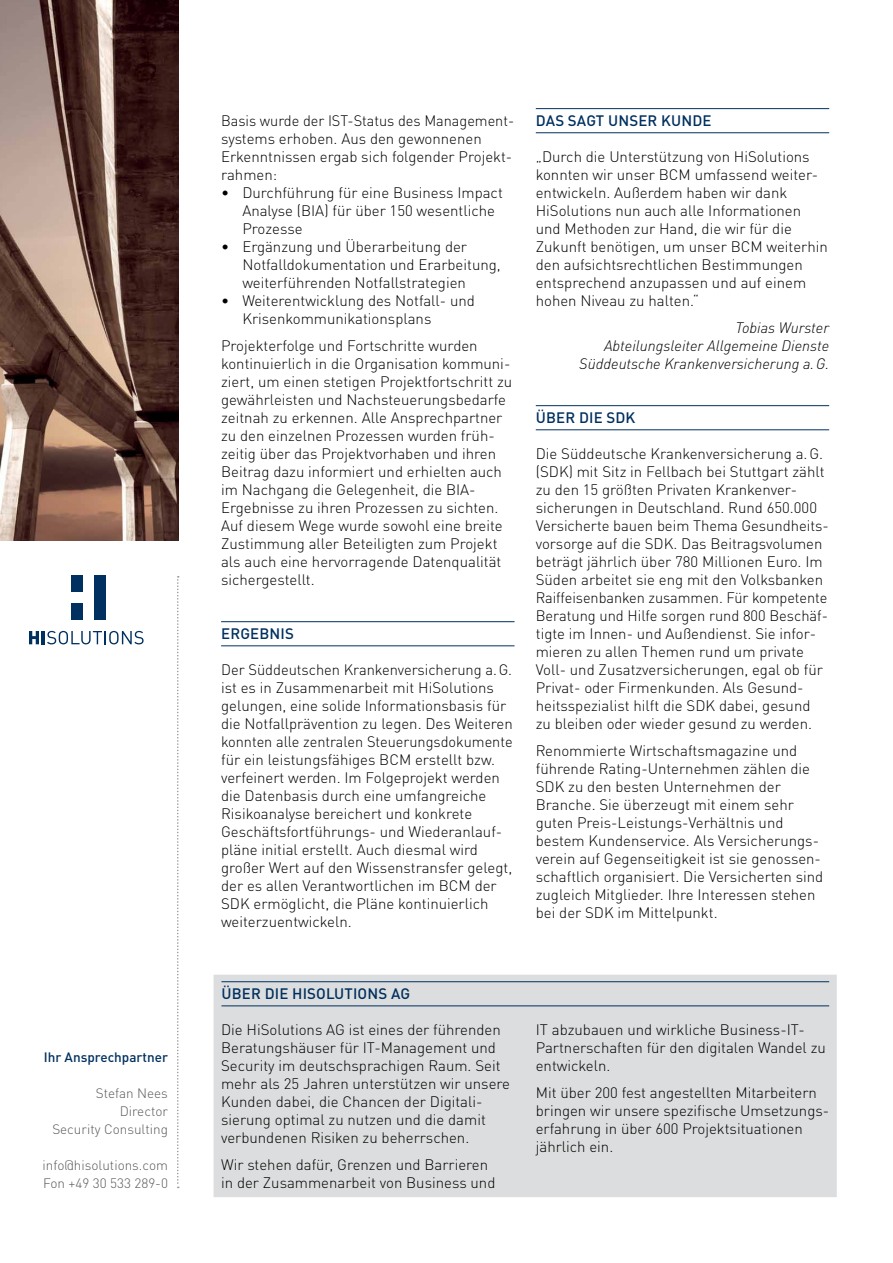
<style>
.page{position:relative;width:893px;height:1263px;background:#fff}
.page>*{position:absolute;margin:0;border:0;box-sizing:border-box;transform-origin:0 0}
.t1{font:300 15px/18px "DINOT";color:#000}
.t2{font:italic 300 15px/18px "DINOT";color:#000;text-align:right}
.t3{font:500 15px "DINOT";letter-spacing:.01em;color:#00305f}
.t4{font:300 13.5px/18px "DINOT";color:#58595b;text-align:right}
.t5{font:500 13.5px "DINOT";color:#00305f}
</style>
<div class="page">
<img style="left:0;top:0;width:179px;height:540px">
<svg style="left:177px;top:576px;width:2px;height:612px"></svg>
<svg style="left:29px;top:631px;width:115px;height:13px"></svg>
<div style="left:71px;top:603px;width:12px;height:17px;background:#00305f"></div>
<div style="left:95px;top:575px;width:11px;height:45px;background:#00305f"></div>
<div style="left:71px;top:575px;width:12px;height:16px;background:#00305f"></div>
<div style="left:214px;top:975px;width:623px;height:222px;background:#dcddde"></div>
<hr style="left:221px;top:621px;width:293px;height:1px;background:#00305f">
<hr style="left:221px;top:645px;width:293px;height:1px;background:#00305f">
<hr style="left:536px;top:108px;width:293px;height:1px;background:#00305f">
<hr style="left:536px;top:132px;width:293px;height:1px;background:#00305f">
<hr style="left:536px;top:405px;width:293px;height:1px;background:#00305f">
<hr style="left:536px;top:429px;width:293px;height:1px;background:#00305f">
<hr style="left:221px;top:981px;width:608px;height:1px;background:#00305f">
<hr style="left:221px;top:1005px;width:608px;height:1px;background:#00305f">
<p class="t5" style="left:44px;top:1049px;width:126px">Ihr Ansprechpartner</p>
<p class="t4" style="left:52px;top:1084px;width:117px">Stefan Nees<br>Director<br>Security Consulting</p>
<p class="t4" style="left:43px;top:1156px;width:127px;text-align:left">info@hisolutions.com<br>Fon +49 30 533 289-0</p>
<p class="t1" style="left:221px;top:111px;width:295px">Basis wurde der IST-Status des Management&shy;systems erhoben. Aus den gewonnenen Erkenntnissen ergab sich folgender Projekt&shy;rahmen:</p>
<p class="t1" style="left:242px;top:183px;width:262px;text-indent:-21px">• Durchführung für eine Business Impact<br>Analyse (BIA) für über 150 wesentliche<br>Prozesse</p>
<p class="t1" style="left:242px;top:237px;width:260px;text-indent:-21px">• Ergänzung und Überarbeitung der<br>Notfalldokumentation und Erarbeitung, weiterführenden Notfallstrategien</p>
<p class="t1" style="left:242px;top:291px;width:234px;text-indent:-21px">• Weiterentwicklung des Notfall- und<br>Krisenkommunikationsplans</p>
<p class="t1" style="left:221px;top:336px;width:293px">Projekterfolge und Fortschritte wurden kontinuierlich in die Organisation kommuni&shy;ziert, um einen stetigen Projektfortschritt zu gewährleisten und Nachsteuerungsbedarfe zeitnah zu erkennen. Alle Ansprechpartner zu den einzelnen Prozessen wurden früh&shy;zeitig über das Projektvorhaben und ihren Beitrag dazu informiert und erhielten auch im Nachgang die Gelegenheit, die BIA-Ergebnisse zu ihren Prozessen zu sichten.<br>Auf diesem Wege wurde sowohl eine breite Zustimmung aller Beteiligten zum Projekt als auch eine hervorragende Datenqualität sichergestellt.</p>
<p class="t3" style="left:221px;top:624px;width:74px">ERGEBNIS</p>
<p class="t1" style="left:221px;top:660px;width:293px">Der Süddeutschen Krankenversicherung a.G. ist es in Zusammenarbeit mit HiSolutions gelungen, eine solide Informationsbasis für die Notfallprävention zu legen. Des Weiteren konnten alle zentralen Steuerungsdokumente für ein leistungsfähiges BCM erstellt bzw. verfeinert werden. Im Folgeprojekt werden die Datenbasis durch eine umfangreiche Risikoanalyse bereichert und konkrete Geschäftsfortführungs- und Wiederanlauf&shy;pläne initial erstellt. Auch diesmal wird großer Wert auf den Wissenstransfer gelegt, der es allen Verantwortlichen im BCM der SDK ermöglicht, die Pläne kontinuierlich weiterzuentwickeln.</p>
<p class="t3" style="left:536px;top:111px;width:177px">DAS SAGT UNSER KUNDE</p>
<p class="t1" style="left:536px;top:147px;width:293px">„Durch die Unterstützung von HiSolutions konnten wir unser BCM umfassend weiter&shy;entwickeln. Außerdem haben wir dank HiSolutions nun auch alle Informationen und Methoden zur Hand, die wir für die Zukunft benötigen, um unser BCM weiterhin den aufsichtsrechtlichen Bestimmungen entsprechend anzupassen und auf einem hohen Niveau zu halten.“</p>
<p class="t2" style="left:579px;top:318px;width:252px">Tobias Wurster<br>Abteilungsleiter Allgemeine Dienste<br>Süddeutsche Krankenversicherung a.G.</p>
<p class="t3" style="left:536px;top:408px;width:101px">ÜBER DIE SDK</p>
<p class="t1" style="left:536px;top:444px;width:294px">Die Süddeutsche Krankenversicherung a.G. (SDK) mit Sitz in Fellbach bei Stuttgart zählt zu den 15 größten Privaten Krankenver&shy;sicherungen in Deutschland. Rund 650.000<br>Versicherte bauen beim Thema Gesundheits&shy;vorsorge auf die SDK. Das Beitragsvolumen beträgt jährlich über 780 Millionen Euro. Im Süden arbeitet sie eng mit den Volksbanken Raiffeisenbanken zusammen. Für kompetente Beratung und Hilfe sorgen rund 800 Beschäf&shy;tigte im Innen- und Außendienst. Sie infor&shy;mieren zu allen Themen rund um private Voll- und Zusatzversicherungen, egal ob für Privat- oder Firmenkunden. Als Gesund&shy;heitsspezialist hilft die SDK dabei, gesund zu bleiben oder wieder gesund zu werden.</p>
<p class="t1" style="left:536px;top:741px;width:289px">Renommierte Wirtschaftsmagazine und führende Rating-Unternehmen zählen die SDK zu den besten Unternehmen der Branche. Sie überzeugt mit einem sehr guten Preis-Leistungs-Verhältnis und bestem Kundenservice. Als Versicherungs&shy;verein auf Gegenseitigkeit ist sie genossen&shy;schaftlich organisiert. Die Versicherten sind zugleich Mitglieder. Ihre Interessen stehen bei der SDK im Mittelpunkt.</p>
<p class="t3" style="left:222px;top:984px;width:11px">über</p>
<p class="t3" style="left:265px;top:984px;width:9px">die</p>
<p class="t3" style="left:292px;top:984px;width:10px">hisolutions</p>
<p class="t3" style="left:391px;top:984px;width:10px">ag</p>
<p class="t1" style="left:221px;top:1020px;width:290px">Die HiSolutions AG ist eines der führenden Beratungshäuser für IT-Management und Security im deutschsprachigen Raum. Seit mehr als 25 Jahren unterstützen wir unsere Kunden dabei, die Chancen der Digitali&shy;sierung optimal zu nutzen und die damit verbundenen Risiken zu beherrschen.</p>
<p class="t1" style="left:221px;top:1155px;width:276px">Wir stehen dafür, Grenzen und Barrieren in der Zusammenarbeit von Business und</p>
<p class="t1" style="left:536px;top:1020px;width:292px">IT abzubauen und wirkliche Business-IT-<br>Partnerschaften für den digitalen Wandel zu entwickeln.</p>
<p class="t1" style="left:536px;top:1083px;width:295px">Mit über 200 fest angestellten Mitarbeitern bringen wir unsere spezifische Umsetzungs&shy;erfahrung in über 600 Projektsituationen jährlich ein.</p>
</div>
